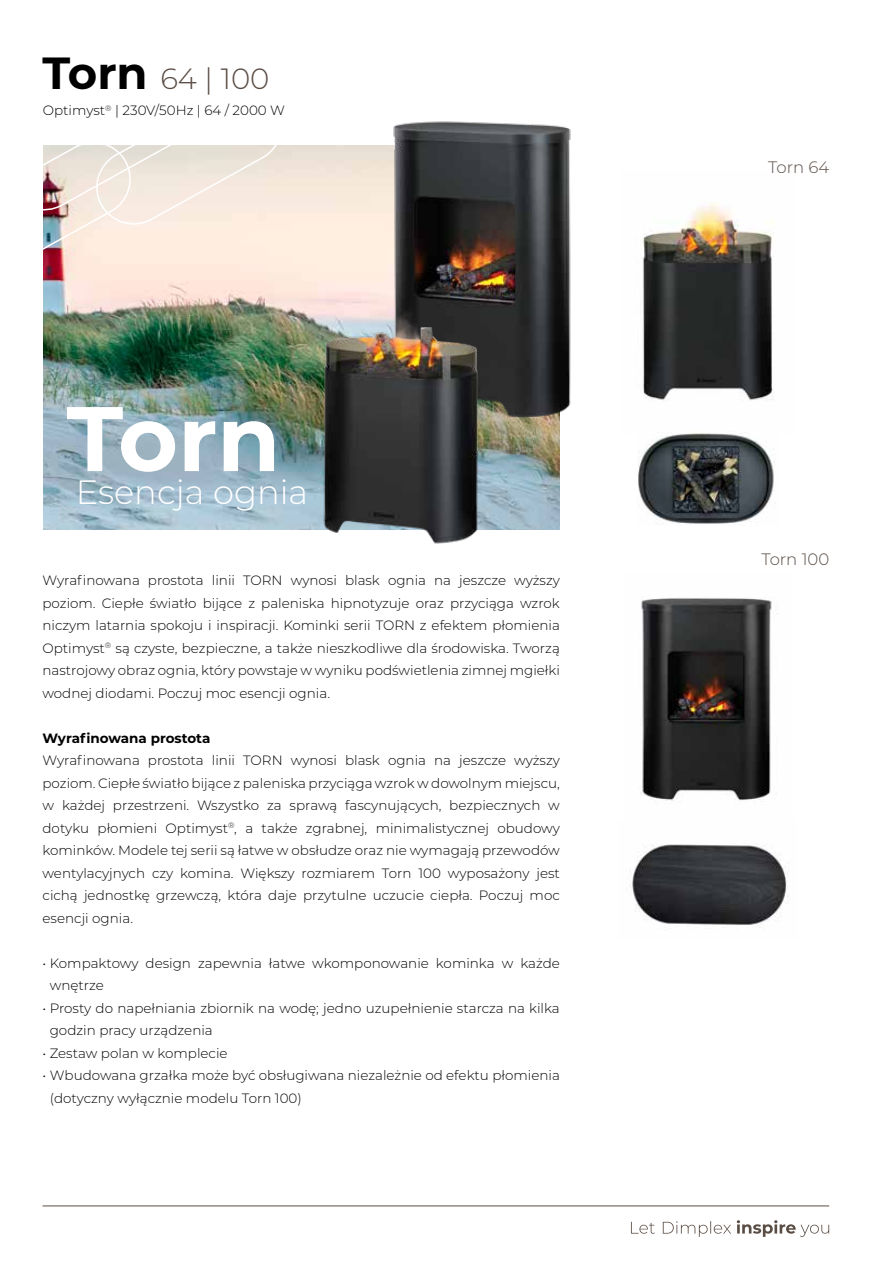
<style>
.page{position:relative;width:893px;height:1263px;background:#fff}
.page>*{position:absolute;margin:0;border:0;box-sizing:border-box;transform-origin:0 0}
.t1{font:700 91.5px "Montserrat";color:#fff}
.t2{font:300 33.75px "Montserrat";color:#fff}
.t3{font:300 29.25px "Montserrat";color:#5a4d45}
.t4{font:300 16.5px "Montserrat";color:#5a4d45}
.t5{font:300 13.5px/22.5px "Montserrat";color:#000}
.t6{font:700 13.5px "Montserrat";color:#000}
.s1{font-weight:700;font-size:45px;color:#000}
</style>
<div class="page">
<img style="left:43px;top:145px;width:517px;height:384px">
<svg style="left:43px;top:145px;width:244px;height:138px;background:#efdfd5"></svg>
<img style="left:642px;top:203px;width:132px;height:197px">
<img style="left:640px;top:432px;width:134px;height:92px">
<img style="left:639px;top:598px;width:138px;height:203px">
<img style="left:629px;top:843px;width:160px;height:85px">
<img style="left:325px;top:121px;width:316px;height:376px">
<img style="left:290px;top:251px;width:223px;height:293px">
<svg style="left:737px;top:1220px;width:92px;height:17px"></svg>
<svg style="left:631px;top:1222px;width:24px;height:12px"></svg>
<svg style="left:663px;top:1221px;width:68px;height:16px"></svg>
<hr style="left:43px;top:1206px;width:786px;height:1px;background:#5a4d45">
<h3 class="t3" style="left:43px;top:59px;width:228px"><span class="s1">Torn</span> 64 | 100</h3>
<p class="t5" style="left:43px;top:99px;width:244px">Optimyst<sup>®</sup> | 230V/50Hz | 64 / 2000 W</p>
<h1 class="t1" style="left:67px;top:373px;width:215px">Torn</h1>
<h2 class="t2" style="left:76px;top:470px;width:234px">Esencja ognia</h2>
<p class="t5" style="left:43px;top:569px;width:519px;text-align:justify">Wyrafinowana prostota linii TORN wynosi blask ognia na jeszcze wyższy poziom. Ciepłe światło bijące z paleniska hipnotyzuje oraz przyciąga wzrok niczym latarnia spokoju i inspiracji. Kominki serii TORN z efektem płomienia Optimyst<sup>®</sup> są czyste, bezpieczne, a także nieszkodliwe dla środowiska. Tworzą nastrojowy obraz ognia, który powstaje w wyniku podświetlenia zimnej mgiełki wodnej diodami. Poczuj moc esencji ognia.</p>
<p class="t6" style="left:43px;top:728px;width:169px">Wyrafinowana prostota</p>
<p class="t5" style="left:43px;top:749px;width:519px;text-align:justify">Wyrafinowana prostota linii TORN wynosi blask ognia na jeszcze wyższy poziom. Ciepłe światło bijące z paleniska przyciąga wzrok w dowolnym miejscu, w każdej przestrzeni. Wszystko za sprawą fascynujących, bezpiecznych w dotyku płomieni Optimyst<sup>®</sup>, a także zgrabnej, minimalistycznej obudowy kominków. Modele tej serii są łatwe w obsłudze oraz nie wymagają przewodów wentylacyjnych czy komina. Większy rozmiarem Torn 100 wyposażony jest cichą jednostkę grzewczą, która daje przytulne uczucie ciepła. Poczuj moc esencji ognia.</p>
<p class="t5" style="left:50px;top:951px;width:512px;text-indent:-7px">• Kompaktowy design zapewnia łatwe wkomponowanie kominka w każde wnętrze</p>
<p class="t5" style="left:50px;top:996px;width:512px;text-indent:-7px">• Prosty do napełniania zbiornik na wodę; jedno uzupełnienie starcza na kilka godzin pracy urządzenia</p>
<p class="t5" style="left:43px;top:1041px;width:187px">• Zestaw polan w komplecie</p>
<p class="t5" style="left:50px;top:1064px;width:512px;text-indent:-7px">• Wbudowana grzałka może być obsługiwana niezależnie od efektu płomienia (dotyczny wyłącznie modelu Torn 100)</p>
<p class="t4" style="left:768px;top:156px;width:63px">Torn 64</p>
<p class="t4" style="left:761px;top:548px;width:69px">Torn 100</p>
</div>
